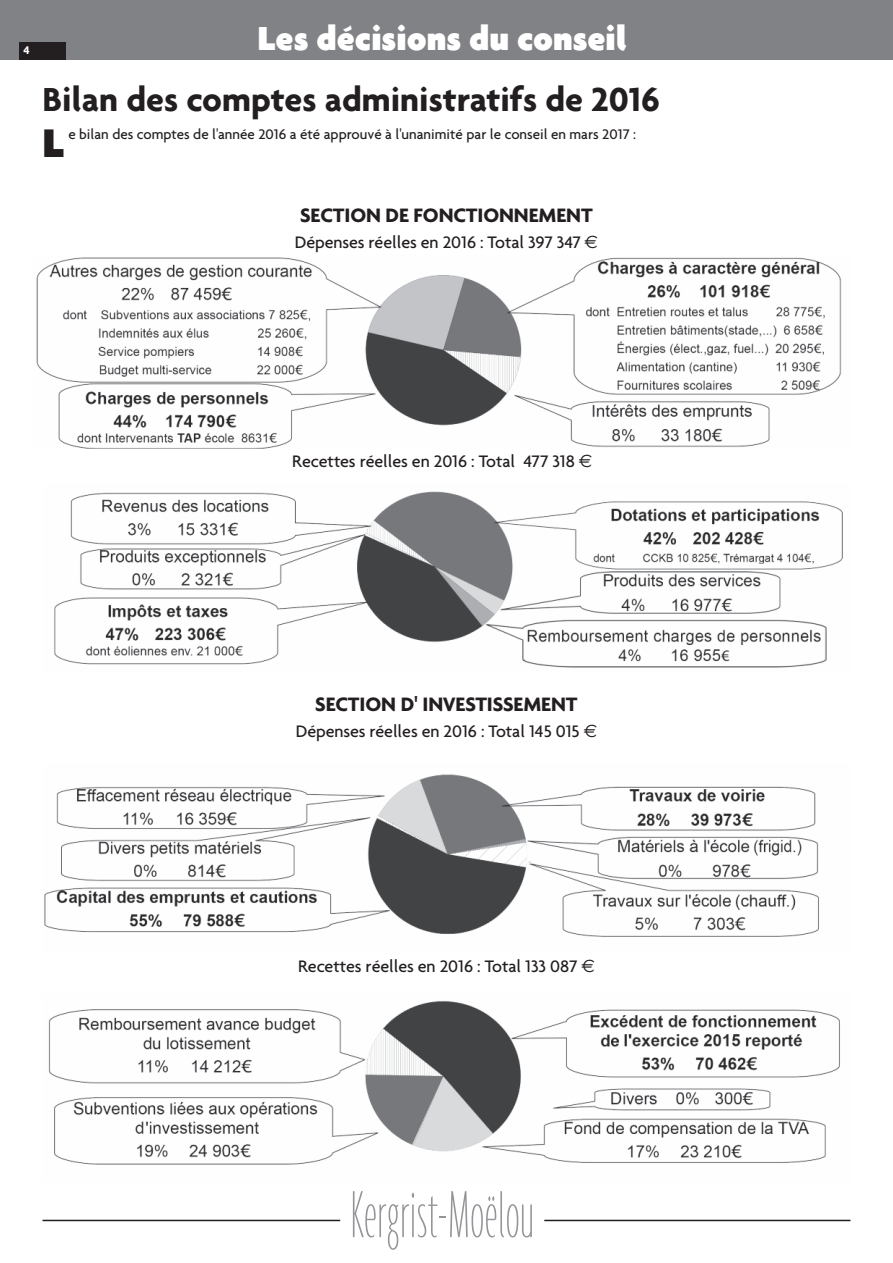
<style>
.page{position:relative;width:893px;height:1263px;background:#fff}
.page>*{position:absolute;margin:0;border:0;box-sizing:border-box;transform-origin:0 0}
.t1{font:100 ultra-condensed 72px "Agenda";color:#939598}
.t2{font:900 43.2px "Agenda";color:#231f20}
.t3{font:700 36px "Agenda";color:#231f20}
.t4{font:900 36px "Agenda";color:#fff}
.t5{font:700 21px "Agenda";letter-spacing:-.005em;color:#231f20}
.t6{font:500 18px "Agenda";letter-spacing:-.005em;color:#231f20}
.t7{font:500 15px "Agenda";color:#231f20}
.t8{font:700 12px "Agenda";color:#fff}
.s1{font-family:"Euro Sans";font-weight:400}
</style>
<div class="page">
<div style="left:0;top:0;width:893px;height:60px;background:#808285"></div>
<div style="left:19px;top:43px;width:47px;height:17px;background:#231f20"></div>
<img style="left:36px;top:257px;width:806px;height:192px">
<img style="left:54px;top:491px;width:789px;height:177px">
<img style="left:44px;top:774px;width:775px;height:163px">
<img style="left:48px;top:1000px;width:792px;height:165px">
<hr style="left:43px;top:1220px;width:297px;height:1px;background:#231f20">
<hr style="left:544px;top:1220px;width:306px;height:1px;background:#231f20">
<p class="t8" style="left:23px;top:43px;width:8px">4</p>
<h3 class="t4" style="left:258px;top:17px;width:371px">Les décisions du conseil</h3>
<h3 class="t3" style="left:43px;top:77px;width:619px">Bilan des comptes administratifs de 2016</h3>
<h2 class="t2" style="left:43px;top:117px;width:23px">L</h2>
<p class="t7" style="left:68px;top:125px;width:569px">e bilan des comptes de l'année 2016 a été approuvé à l'unanimité par le conseil en mars 2017 :</p>
<p class="t5" style="left:300px;top:202px;width:294px">SECTION DE FONCTIONNEMENT</p>
<p class="t6" style="left:295px;top:232px;width:305px">Dépenses réelles en 2016 : Total 397 347 <span class="s1">€</span></p>
<p class="t6" style="left:292px;top:450px;width:302px">Recettes réelles en 2016 : Total 477 318 <span class="s1">€</span></p>
<p class="t5" style="left:315px;top:691px;width:264px">SECTION D' INVESTISSEMENT</p>
<p class="t6" style="left:296px;top:720px;width:303px">Dépenses réelles en 2016 : Total 145 015 <span class="s1">€</span></p>
<p class="t6" style="left:298px;top:955px;width:298px">Recettes réelles en 2016 : Total 133 087 <span class="s1">€</span></p>
<h1 class="t1" style="left:351px;top:1170px;width:185px">Kergrist-Moëlou</h1>
</div>
